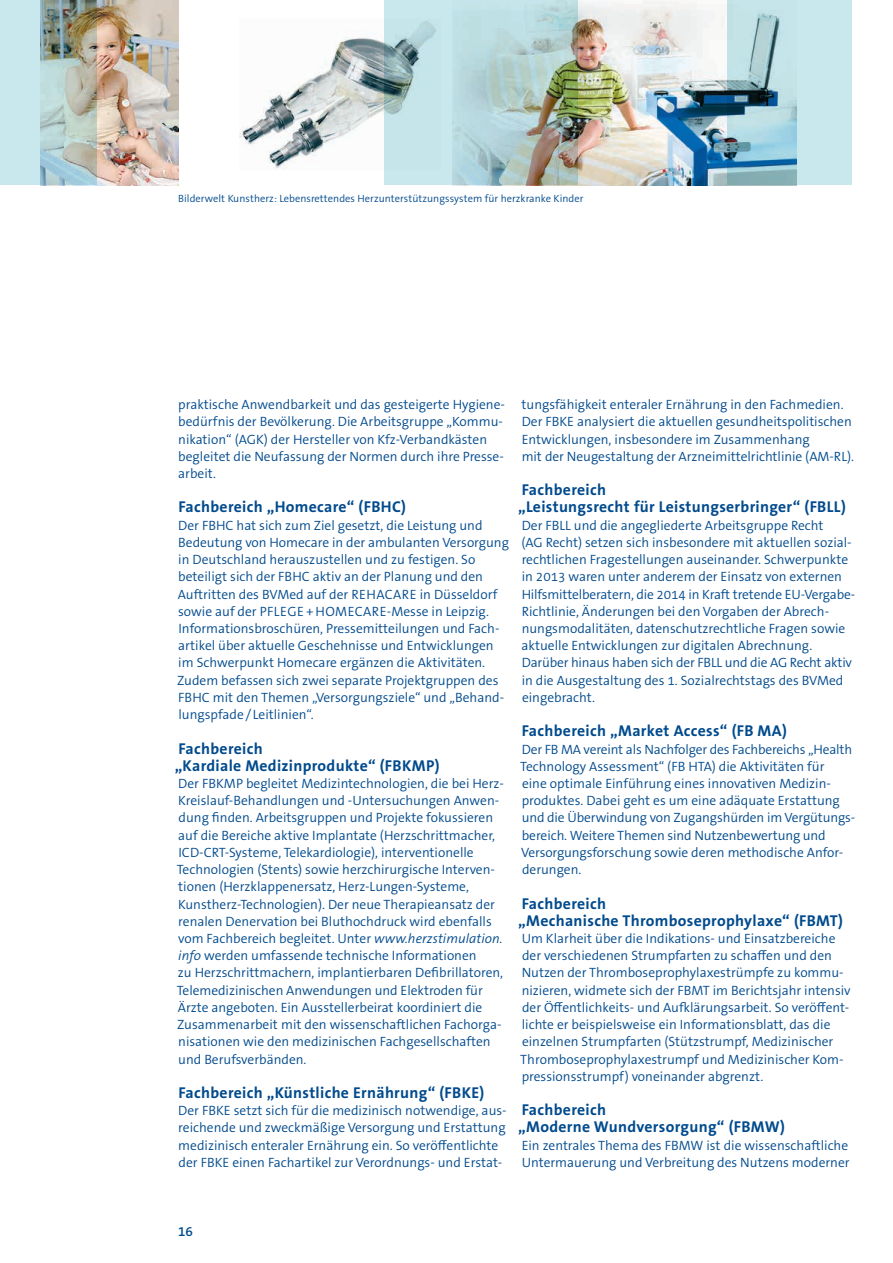
<style>
.page{position:relative;width:893px;height:1263px;background:#fff}
.page>*{position:absolute;margin:0;border:0;box-sizing:border-box;transform-origin:0 0}
.COPY_9P_SUBLINE1{font:700 15.75px/17.2px "The Sans OT7";letter-spacing:.02em;color:#004a8d}
.COPY_9P{font:300 13.5px/17.2px "The Sans OT4";color:#004a8d}
.t1{font:600 13.5px "The Sans OT6";color:#004a8d}
.BVM2_BU{font:300 10.5px "The Sans OT4";letter-spacing:.005em;color:#004a8d}
.s1{font-style:italic}
</style>
<div class="page">
<img style="left:97px;top:0;width:81px;height:185px">
<img style="left:239px;top:33px;width:145px;height:136px">
<img style="left:578px;top:0;width:150px;height:185px">
<svg style="left:728px;top:0;width:124px;height:185px;background:#aed2da"></svg>
<img style="left:384px;top:0;width:194px;height:185px">
<img style="left:0;top:0;width:97px;height:185px">
<p class="BVM2_BU" style="left:178px;top:192px;width:407px">Bilderwelt Kunstherz: Lebensrettendes Herzunterstützungssystem für herzkranke Kinder</p>
<p class="COPY_9P" style="left:178px;top:396px;width:328px">praktische Anwendbarkeit und das gesteigerte Hygiene&shy;bedürfnis der Bevölkerung. Die Arbeitsgruppe „Kommu&shy;nikation“ (AGK) der Hersteller von Kfz-Verbandkästen begleitet die Neufassung der Normen durch ihre Presse&shy;arbeit.</p>
<p class="COPY_9P_SUBLINE1" style="left:178px;top:499px;width:229px">Fachbereich „Homecare“ (FBHC)</p>
<p class="COPY_9P" style="left:177px;top:517px;width:333px">Der FBHC hat sich zum Ziel gesetzt, die Leistung und Bedeutung von Homecare in der ambulanten Versorgung in Deutschland herauszustellen und zu festigen. So beteiligt sich der FBHC aktiv an der Planung und den Auftritten des BVMed auf der REHACARE in Düsseldorf sowie auf der PFLEGE + HOMECARE-Messe in Leipzig.<br>Informationsbroschüren, Pressemitteilungen und Fach&shy;artikel über aktuelle Geschehnisse und Entwicklungen im Schwerpunkt Homecare ergänzen die Aktivitäten.<br>Zudem befassen sich zwei separate Projektgruppen des FBHC mit den Themen „Versorgungsziele“ und „Behand&shy;lungspfade/ Leitlinien“.</p>
<p class="COPY_9P_SUBLINE1" style="left:175px;top:740px;width:266px">Fachbereich<br>„Kardiale Medizinprodukte“ (FBKMP)</p>
<p class="COPY_9P" style="left:177px;top:775px;width:328px">Der FBKMP begleitet Medizintechnologien, die bei Herz-Kreislauf-Behandlungen und -Untersuchungen Anwen&shy;dung finden. Arbeitsgruppen und Projekte fokussieren auf die Bereiche aktive Implantate (Herzschrittmacher, ICD-CRT-Systeme, Telekardiologie), interventionelle Technologien (Stents) sowie herzchirurgische Interven&shy;tionen (Herzklappenersatz, Herz-Lungen-Systeme, Kunstherz-Technologien). Der neue Therapieansatz der renalen Denervation bei Bluthochdruck wird ebenfalls vom Fachbereich begleitet. Unter <span class="s1">www.herzstimulation. info</span> werden umfassende technische Informationen<br>zu Herzschrittmachern, implantierbaren Defibrillatoren, Telemedizinischen Anwendungen und Elektroden für Ärzte angeboten. Ein Ausstellerbeirat koordiniert die Zusammenarbeit mit den wissenschaftlichen Fachorga&shy;nisationen wie den medizinischen Fachgesellschaften und Berufsverbänden.</p>
<p class="COPY_9P_SUBLINE1" style="left:178px;top:1084px;width:307px">Fachbereich „Künstliche Ernährung“ (FBKE)</p>
<p class="COPY_9P" style="left:178px;top:1102px;width:330px">Der FBKE setzt sich für die medizinisch notwendige, aus&shy;reichende und zweckmäßige Versorgung und Erstattung medizinisch enteraler Ernährung ein. So veröffentlichte der FBKE einen Fachartikel zur Verordnungs- und Erstat-</p>
<p class="COPY_9P" style="left:522px;top:396px;width:334px">tungsfähigkeit enteraler Ernährung in den Fachmedien.<br>Der FBKE analysiert die aktuellen gesundheitspolitischen Entwicklungen, insbesondere im Zusammenhang<br>mit der Neugestaltung der Arzneimittelrichtlinie (AM-RL).</p>
<p class="COPY_9P_SUBLINE1" style="left:518px;top:481px;width:329px">Fachbereich<br>„Leistungsrecht für Leistungserbringer“ (FBLL)</p>
<p class="COPY_9P" style="left:521px;top:517px;width:335px">Der FBLL und die angegliederte Arbeitsgruppe Recht<br>(AG Recht) setzen sich insbesondere mit aktuellen sozial&shy;rechtlichen Fragestellungen auseinander. Schwerpunkte in 2013 waren unter anderem der Einsatz von externen Hilfsmittelberatern, die 2014 in Kraft tretende EU-Vergabe-Richtlinie, Änderungen bei den Vorgaben der Abrech&shy;nungsmodalitäten, datenschutzrechtliche Fragen sowie aktuelle Entwicklungen zur digitalen Abrechnung.<br>Darüber hinaus haben sich der FBLL und die AG Recht aktiv in die Ausgestaltung des 1. Sozialrechtstags des BVMed eingebracht.</p>
<p class="COPY_9P_SUBLINE1" style="left:522px;top:722px;width:267px">Fachbereich „Market Access“ (FB MA)</p>
<p class="COPY_9P" style="left:520px;top:740px;width:337px">Der FB MA vereint als Nachfolger des Fachbereichs „Health Technology Assessment“ (FB HTA) die Aktivitäten für<br>eine optimale Einführung eines innovativen Medizin&shy;produktes. Dabei geht es um eine adäquate Erstattung und die Überwindung von Zugangshürden im Vergütungs&shy;bereich. Weitere Themen sind Nutzenbewertung und Versorgungsforschung sowie deren methodische Anfor&shy;derungen.</p>
<p class="COPY_9P_SUBLINE1" style="left:518px;top:895px;width:327px">Fachbereich<br>„Mechanische Thromboseprophylaxe“ (FBMT)</p>
<p class="COPY_9P" style="left:520px;top:930px;width:332px">Um Klarheit über die Indikations- und Einsatzbereiche der verschiedenen Strumpfarten zu schaffen und den Nutzen der Thromboseprophylaxestrümpfe zu kommu&shy;nizieren, widmete sich der FBMT im Berichtsjahr intensiv der Öffentlichkeits- und Aufklärungsarbeit. So veröffent&shy;lichte er beispielsweise ein Informationsblatt, das die einzelnen Strumpfarten (Stützstrumpf, Medizinischer Thromboseprophylaxestrumpf und Medizinischer Kom&shy;pressionsstrumpf) voneinander abgrenzt.</p>
<p class="COPY_9P_SUBLINE1" style="left:518px;top:1101px;width:268px">Fachbereich<br>„Moderne Wundversorgung“ (FBMW)</p>
<p class="COPY_9P" style="left:522px;top:1136px;width:329px">Ein zentrales Thema des FBMW ist die wissenschaftliche<br>Untermauerung und Verbreitung des Nutzens moderner</p>
<p class="t1" style="left:178px;top:1222px;width:16px">16</p>
</div>
